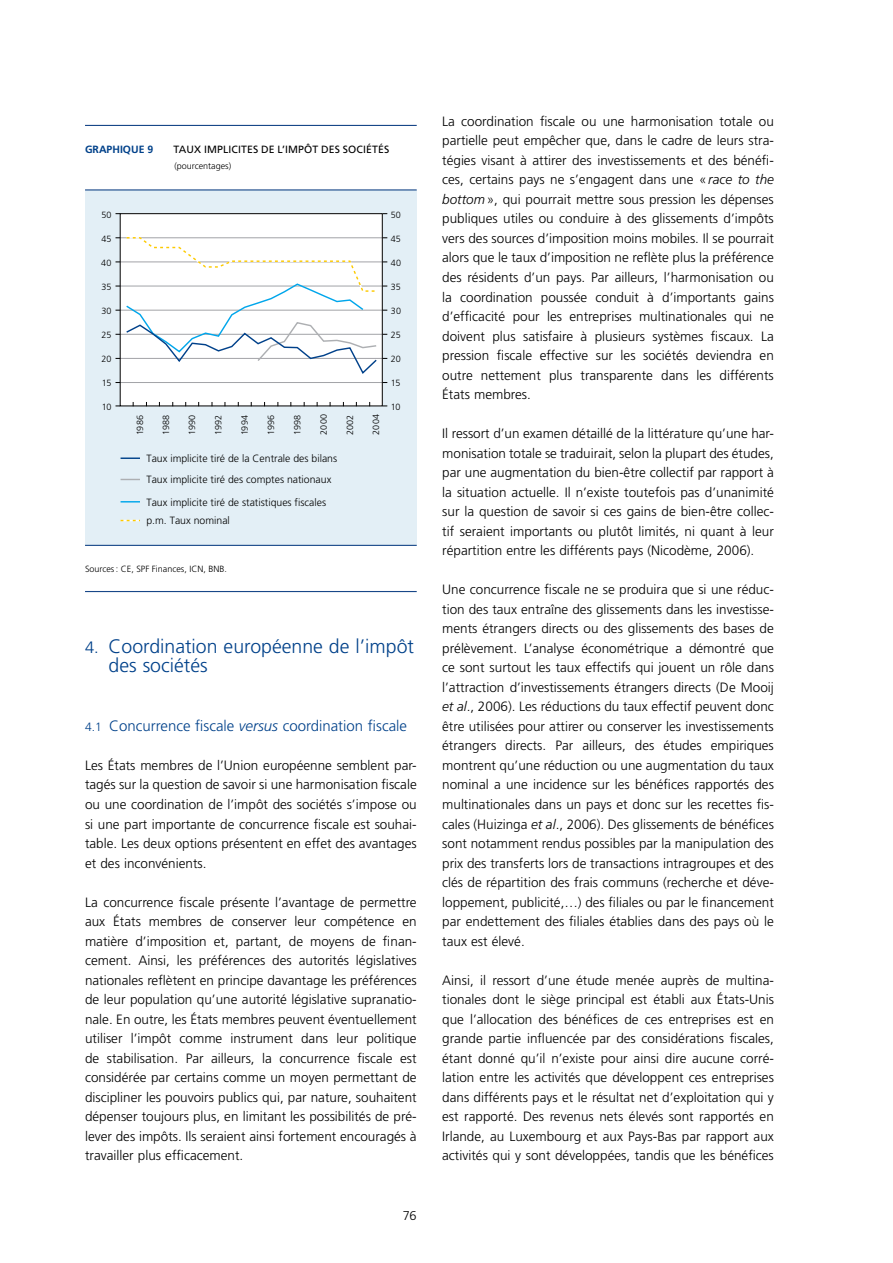
<style>
.page{position:relative;width:893px;height:1263px;background:#fff}
.page>*{position:absolute;margin:0;border:0;box-sizing:border-box;transform-origin:0 0}
.t1{font:300 19.5px/19.5px "Frutiger LT";color:#00418a}
.t2{font:300 15px "Frutiger LT";color:#00418a}
.t3{font:300 13.5px/19.5px "Frutiger LT";color:#000;text-align:justify}
.t4{font:300 12.75px "Frutiger LT";color:#000}
.t5{font:300 10.5px/20.7px "Frutiger LT";color:#000}
.t6{font:10.5px "Frutiger LT";letter-spacing:.01em;color:#000}
.t7{font:700 10.5px "Frutiger LT";color:#00418a}
.t8{font:300 9px "Frutiger LT";color:#000}
.s1{font-size:16.5px}
.s2{font-size:12px}
.s3{font-style:italic}
</style>
<div class="page">
<div style="left:85px;top:190px;width:332px;height:355px;background:#e3eff6"></div>
<div style="left:120px;top:214px;width:262px;height:192px;background:#fff"></div>
<hr style="left:120px;top:382px;width:263px;height:1px;background:#a2a3a7">
<svg style="left:116px;top:236px;width:271px;height:139px"></svg>
<svg style="left:121px;top:520px;width:19px;height:1px"></svg>
<svg style="left:121px;top:501px;width:19px;height:1px"></svg>
<svg style="left:121px;top:479px;width:19px;height:1px"></svg>
<svg style="left:121px;top:457px;width:19px;height:2px"></svg>
<div style="left:120px;top:213px;width:263px;height:193px;border:1px solid #000"></div>
<hr style="left:85px;top:189px;width:332px;height:1px;background:#184788">
<hr style="left:85px;top:125px;width:332px;height:1px;background:#184788">
<hr style="left:85px;top:545px;width:332px;height:1px;background:#184788">
<hr style="left:85px;top:591px;width:332px;height:1px;background:#184788">
<p class="t7" style="left:85px;top:143px;width:70px">GRAPHIQUE 9</p>
<p class="t6" style="left:173px;top:143px;width:217px">TAUX IMPLICITES DE L’IMPÔT DES SOCIÉTÉS</p>
<p class="t8" style="left:174px;top:161px;width:58px">(pourcentages)</p>
<p class="t8" style="left:101px;top:209px;width:12px">50</p>
<p class="t8" style="left:391px;top:209px;width:12px">50</p>
<p class="t8" style="left:102px;top:234px;width:12px">45</p>
<p class="t8" style="left:391px;top:234px;width:12px">45</p>
<p class="t8" style="left:101px;top:258px;width:12px">40</p>
<p class="t8" style="left:391px;top:258px;width:12px">40</p>
<p class="t8" style="left:102px;top:282px;width:12px">35</p>
<p class="t8" style="left:391px;top:282px;width:12px">35</p>
<p class="t8" style="left:101px;top:306px;width:12px">30</p>
<p class="t8" style="left:391px;top:306px;width:12px">30</p>
<p class="t8" style="left:102px;top:330px;width:11px">25</p>
<p class="t8" style="left:391px;top:330px;width:11px">25</p>
<p class="t8" style="left:102px;top:354px;width:12px">20</p>
<p class="t8" style="left:391px;top:354px;width:12px">20</p>
<p class="t8" style="left:102px;top:378px;width:11px">15</p>
<p class="t8" style="left:391px;top:378px;width:11px">15</p>
<p class="t8" style="left:102px;top:402px;width:11px">10</p>
<p class="t8" style="left:391px;top:402px;width:11px">10</p>
<p class="t8" style="left:135px;top:435px;width:22px;rotate:-90deg">1986</p>
<p class="t8" style="left:161px;top:435px;width:22px;rotate:-90deg">1988</p>
<p class="t8" style="left:187px;top:435px;width:22px;rotate:-90deg">1990</p>
<p class="t8" style="left:213px;top:435px;width:21px;rotate:-90deg">1992</p>
<p class="t8" style="left:240px;top:435px;width:22px;rotate:-90deg">1994</p>
<p class="t8" style="left:266px;top:435px;width:22px;rotate:-90deg">1996</p>
<p class="t8" style="left:292px;top:435px;width:22px;rotate:-90deg">1998</p>
<p class="t8" style="left:318px;top:435px;width:22px;rotate:-90deg">2000</p>
<p class="t8" style="left:345px;top:435px;width:22px;rotate:-90deg">2002</p>
<p class="t8" style="left:371px;top:435px;width:22px;rotate:-90deg">2004</p>
<p class="t5" style="left:146px;top:448px;width:192px">Taux implicite tiré de la Centrale des bilans<br>Taux implicite tiré des comptes nationaux</p>
<p class="t5" style="left:146px;top:493px;width:181px;line-height:18.8px">Taux implicite tiré de statistiques fiscales p.m. Taux nominal</p>
<p class="t8" style="left:85px;top:563px;width:143px">Sources : CE, SPF Finances, ICN, BNB.</p>
<h1 class="t1" style="left:109px;top:637px;width:307px;text-indent:-24px"><span class="s1">4.</span> Coordination européenne de l’impôt des sociétés</h1>
<p class="t2" style="left:85px;top:717px;width:324px"><span class="s2">4.1</span> Concurrence fiscale <span class="s3">versus</span> coordination fiscale</p>
<p class="t3" style="left:85px;top:756px;width:333px">Les États membres de l’Union européenne semblent par&shy;tagés sur la question de savoir si une harmonisation fiscale ou une coordination de l’impôt des sociétés s’impose ou si une part importante de concurrence fiscale est souhai&shy;table. Les deux options présentent en effet des avantages et des inconvénients.</p>
<p class="t3" style="left:85px;top:892px;width:333px">La concurrence fiscale présente l’avantage de permettre aux États membres de conserver leur compétence en matière d’imposition et, partant, de moyens de finan&shy;cement. Ainsi, les préférences des autorités législatives nationales reflètent en principe davantage les préférences de leur population qu’une autorité législative supranatio&shy;nale. En outre, les États membres peuvent éventuellement utiliser l’impôt comme instrument dans leur politique de stabilisation. Par ailleurs, la concurrence fiscale est considérée par certains comme un moyen permettant de discipliner les pouvoirs publics qui, par nature, souhaitent dépenser toujours plus, en limitant les possibilités de pré&shy;lever des impôts. Ils seraient ainsi fortement encouragés à travailler plus efficacement.</p>
<p class="t4" style="left:403px;top:1209px;width:15px">76</p>
<p class="t3" style="left:442px;top:112px;width:333px">La coordination fiscale ou une harmonisation totale ou partielle peut empêcher que, dans le cadre de leurs stra&shy;tégies visant à attirer des investissements et des bénéfi&shy;ces, certains pays ne s’engagent dans une «<span class="s3">race to the bottom</span>», qui pourrait mettre sous pression les dépenses publiques utiles ou conduire à des glissements d’impôts vers des sources d’imposition moins mobiles. Il se pourrait alors que le taux d’imposition ne reflète plus la préférence des résidents d’un pays. Par ailleurs, l’harmonisation ou la coordination poussée conduit à d’importants gains d’efficacité pour les entreprises multinationales qui ne doivent plus satisfaire à plusieurs systèmes fiscaux. La pression fiscale effective sur les sociétés deviendra en outre nettement plus transparente dans les différents États membres.</p>
<p class="t3" style="left:442px;top:424px;width:333px">Il ressort d’un examen détaillé de la littérature qu’une har&shy;monisation totale se traduirait, selon la plupart des études, par une augmentation du bien-être collectif par rapport à la situation actuelle. Il n’existe toutefois pas d’unanimité sur la question de savoir si ces gains de bien-être collec&shy;tif seraient importants ou plutôt limités, ni quant à leur répartition entre les différents pays (Nicodème, 2006).</p>
<p class="t3" style="left:442px;top:580px;width:333px">Une concurrence fiscale ne se produira que si une réduc&shy;tion des taux entraîne des glissements dans les investisse&shy;ments étrangers directs ou des glissements des bases de prélèvement. L’analyse économétrique a démontré que ce sont surtout les taux effectifs qui jouent un rôle dans l’attraction d’investissements étrangers directs (De Mooij <span class="s3">et al</span>., 2006). Les réductions du taux effectif peuvent donc être utilisées pour attirer ou conserver les investissements étrangers directs. Par ailleurs, des études empiriques montrent qu’une réduction ou une augmentation du taux nominal a une incidence sur les bénéfices rapportés des multinationales dans un pays et donc sur les recettes fis&shy;cales (Huizinga <span class="s3">et al</span>., 2006). Des glissements de bénéfices sont notamment rendus possibles par la manipulation des prix des transferts lors de transactions intragroupes et des clés de répartition des frais communs (recherche et déve&shy;loppement, publicité,…) des filiales ou par le financement par endettement des filiales établies dans des pays où le taux est élevé.</p>
<p class="t3" style="left:442px;top:970px;width:333px">Ainsi, il ressort d’une étude menée auprès de multina&shy;tionales dont le siège principal est établi aux États-Unis que l’allocation des bénéfices de ces entreprises est en grande partie influencée par des considérations fiscales, étant donné qu’il n’existe pour ainsi dire aucune corré&shy;lation entre les activités que développent ces entreprises dans différents pays et le résultat net d’exploitation qui y est rapporté. Des revenus nets élevés sont rapportés en Irlande, au Luxembourg et aux Pays-Bas par rapport aux activités qui y sont développées, tandis que les bénéfices</p>
</div>
